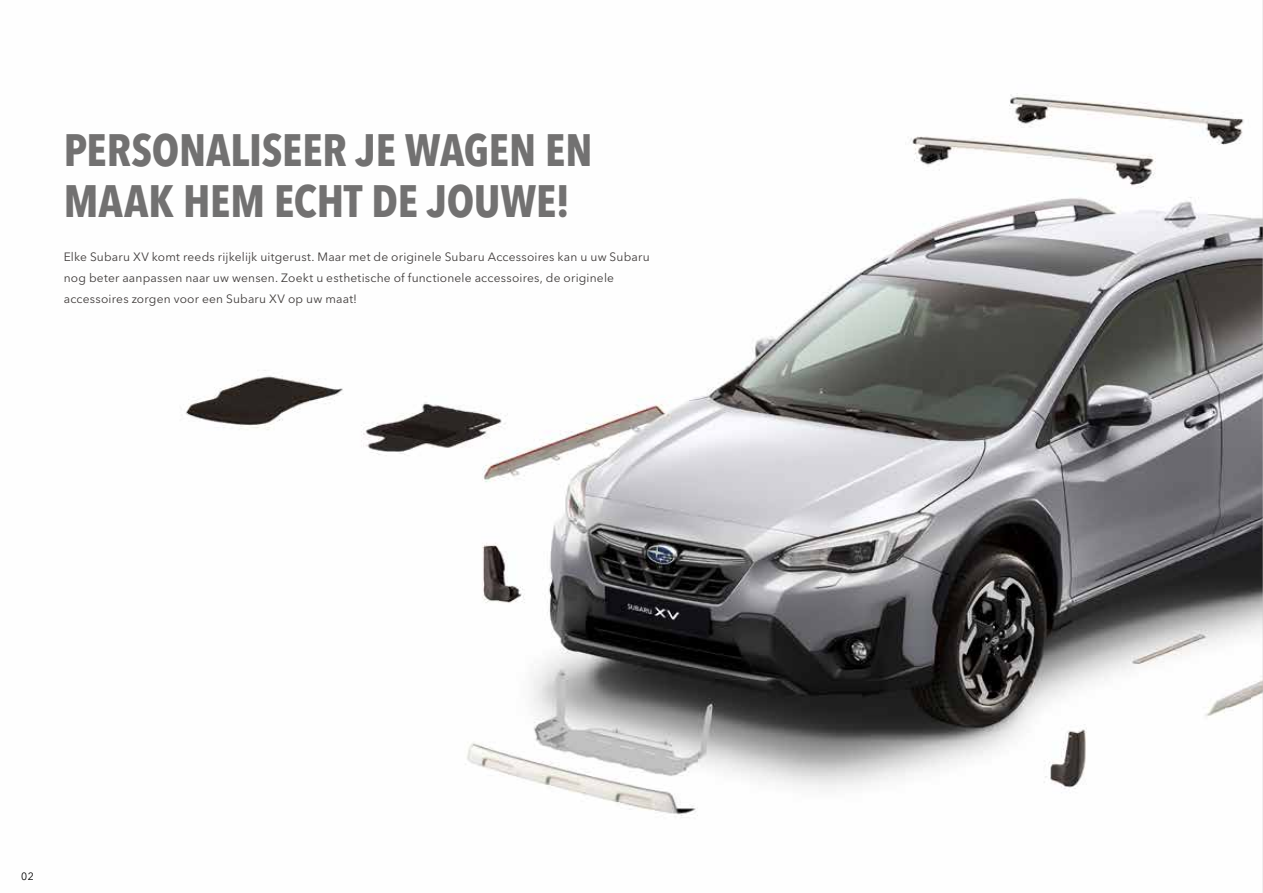
<style>
.page{position:relative;width:1263px;height:893px;background:#fff}
.page>*{position:absolute;margin:0;border:0;box-sizing:border-box;transform-origin:0 0}
.t1{font:700 condensed 45px/51px "Avenir Next LT Pro";letter-spacing:-.005em;color:#727171}
.t2{font:12px/21px "Avenir Next LT Pro";letter-spacing:.015em;color:#3f3b3a}
.t3{font:10.5px "Avenir Next LT Pro";color:#000}
</style>
<div class="page">
<img style="left:185px;top:93px;width:1077px;height:725px">
<hr style="left:1262px;top:0;width:1px;height:893px;background:#c9caca">
<h1 class="t1" style="left:64px;top:124px;width:530px">PERSONALISEER JE WAGEN EN<br>MAAK HEM ECHT DE JOUWE!</h1>
<p class="t2" style="left:64px;top:247px;width:587px">Elke Subaru XV komt reeds rijkelijk uitgerust. Maar met de originele Subaru Accessoires kan u uw Subaru nog beter aanpassen naar uw wensen. Zoekt u esthetische of functionele accessoires, de originele accessoires zorgen voor een Subaru XV op uw maat!</p>
<p class="t3" style="left:21px;top:870px;width:14px">02</p>
</div>
